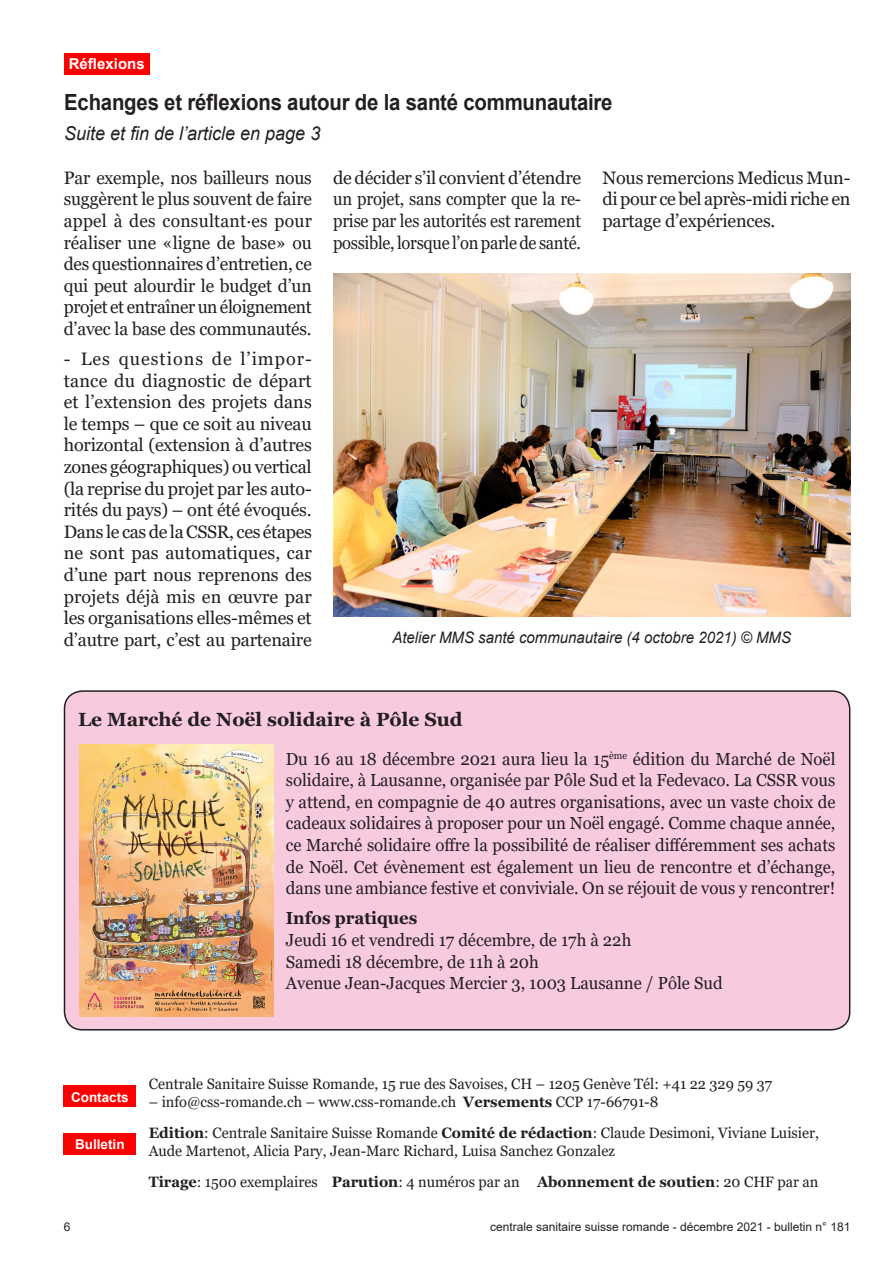
<style>
.page{position:relative;width:893px;height:1263px;background:#fff}
.page>*{position:absolute;margin:0;border:0;box-sizing:border-box;transform-origin:0 0}
.t1{font:700 22.2px "Arial";letter-spacing:-.01em;color:#231f20;scale:.92 1}
.t2{font:700 19.05px "Georgia";color:#231f20}
.t3{font:italic 19.05px "Arial";color:#231f20;scale:.94 1}
.t4{font:18px/21.6px "Georgia";letter-spacing:-.01em;color:#231f20;text-align:justify}
.t5{font:17.4px/21.6px "Georgia";color:#231f20;text-align:justify;scale:.96 1}
.t6{font:700 17.4px "Georgia";color:#231f20;scale:.96 1}
.t7{font:italic 15.9px "Arial";color:#231f20;scale:.94 1}
.t8{font:15px/18px "Georgia";color:#231f20}
.t9{font:700 15px "Arial";color:#fff}
.t10{font:700 13.5px "Arial";color:#fff}
.t11{font:12px "Arial";color:#231f20}
.s1{font-weight:700}
</style>
<div class="page">
<div style="left:64px;top:1085px;width:72px;height:22px;background:#f00"></div>
<div style="left:64px;top:1133px;width:72px;height:21px;background:#f00"></div>
<div style="left:64px;top:53px;width:86px;height:21px;background:#f00"></div>
<img style="left:333px;top:273px;width:517px;height:344px">
<div style="left:64px;top:691px;width:786px;height:339px;background:#f8cade;border-radius:18px"></div>
<div style="left:64px;top:690px;width:786px;height:340px;border:2px solid #231f20;border-radius:18px"></div>
<img style="left:80px;top:744px;width:193px;height:272px">
<p class="t9" style="left:69px;top:54px;width:77px">Réflexions</p>
<p class="t1" style="left:64px;top:86px;width:598px">Echanges et réflexions autour de la santé communautaire</p>
<p class="t3" style="left:64px;top:121px;width:274px">Suite et fin de l’article en page 3</p>
<p class="t4" style="left:333px;top:167px;width:250px">de décider s’il convient d’étendre un projet, sans compter que la re&shy;prise par les autorités est rarement possible, lorsque l’on parle de santé.</p>
<p class="t4" style="left:602px;top:167px;width:250px">Nous remercions Medicus Mun&shy;di pour ce bel après-midi riche en partage d’expériences.</p>
<p class="t4" style="left:64px;top:167px;width:250px">Par exemple, nos bailleurs nous suggèrent le plus souvent de faire appel à des consultant·es pour réaliser une «ligne de base» ou des questionnaires d’entretien, ce qui peut alourdir le budget d’un projet et entraîner un éloignement d’avec la base des communautés.</p>
<p class="t4" style="left:64px;top:348px;width:250px">- Les questions de l’impor&shy;tance du diagnostic de départ et l’extension des projets dans le temps – que ce soit au niveau horizontal (extension à d’autres zones géographiques) ou vertical (la reprise du projet par les auto&shy;rités du pays) – ont été évoqués.<br>Dans le cas de la CSSR, ces étapes ne sont pas automatiques, car d’une part nous reprenons des projets déjà mis en œuvre par les organisations elles-mêmes et d’autre part, c’est au partenaire</p>
<p class="t7" style="left:392px;top:628px;width:426px">Atelier MMS santé communautaire (4 octobre 2021) © MMS</p>
<p class="t2" style="left:78px;top:707px;width:386px">Le Marché de Noël solidaire à Pôle Sud</p>
<p class="t5" style="left:286px;top:748px;width:574px">Du 16 au 18 décembre 2021 aura lieu la 15<sup>ème</sup> édition du Marché de Noël solidaire, à Lausanne, organisée par Pôle Sud et la Fedevaco. La CSSR vous y attend, en compagnie de 40 autres organisations, avec un vaste choix de cadeaux solidaires à proposer pour un Noël engagé. Comme chaque année, ce Marché solidaire offre la possibilité de réaliser différemment ses achats de Noël. Cet évènement est également un lieu de rencontre et d’échange, dans une ambiance festive et conviviale. On se réjouit de vous y rencontrer!</p>
<p class="t6" style="left:286px;top:907px;width:139px">Infos pratiques</p>
<p class="t5" style="left:286px;top:929px;width:361px">Jeudi 16 et vendredi 17 décembre, de 17h à 22h</p>
<p class="t5" style="left:286px;top:951px;width:265px">Samedi 18 décembre, de 11h à 20h</p>
<p class="t5" style="left:286px;top:973px;width:457px">Avenue Jean-Jacques Mercier 3, 1003 Lausanne / Pôle Sud</p>
<p class="t10" style="left:71px;top:1088px;width:59px">Contacts</p>
<p class="t10" style="left:75px;top:1134px;width:51px">Bulletin</p>
<p class="t8" style="left:149px;top:1075px;width:625px">Centrale Sanitaire Suisse Romande, 15 rue des Savoises, CH – 1205 Genève Tél: +41 22 329 59 37</p>
<p class="t8" style="left:149px;top:1093px;width:511px">– info@css-romande.ch – www.css-romande.ch <span class="s1">Versements</span> CCP 17-66791-8</p>
<p class="t8" style="left:149px;top:1124px;width:672px"><span class="s1">Edition</span>: Centrale Sanitaire Suisse Romande <span class="s1">Comité de rédaction</span>: Claude Desimoni, Viviane Luisier,<br>Aude Martenot, Alicia Pary, Jean-Marc Richard, Luisa Sanchez Gonzalez</p>
<p class="t8" style="left:149px;top:1173px;width:671px"><span class="s1">Tirage</span>: 1500 exemplaires <span class="s1">Parution</span>: 4 numéros par an <span class="s1">Abonnement de soutien</span>: 20 CHF par an</p>
<p class="t11" style="left:64px;top:1219px;width:8px">6</p>
<p class="t11" style="left:490px;top:1219px;width:362px">centrale sanitaire suisse romande - décembre 2021 - bulletin n° 181</p>
</div>
